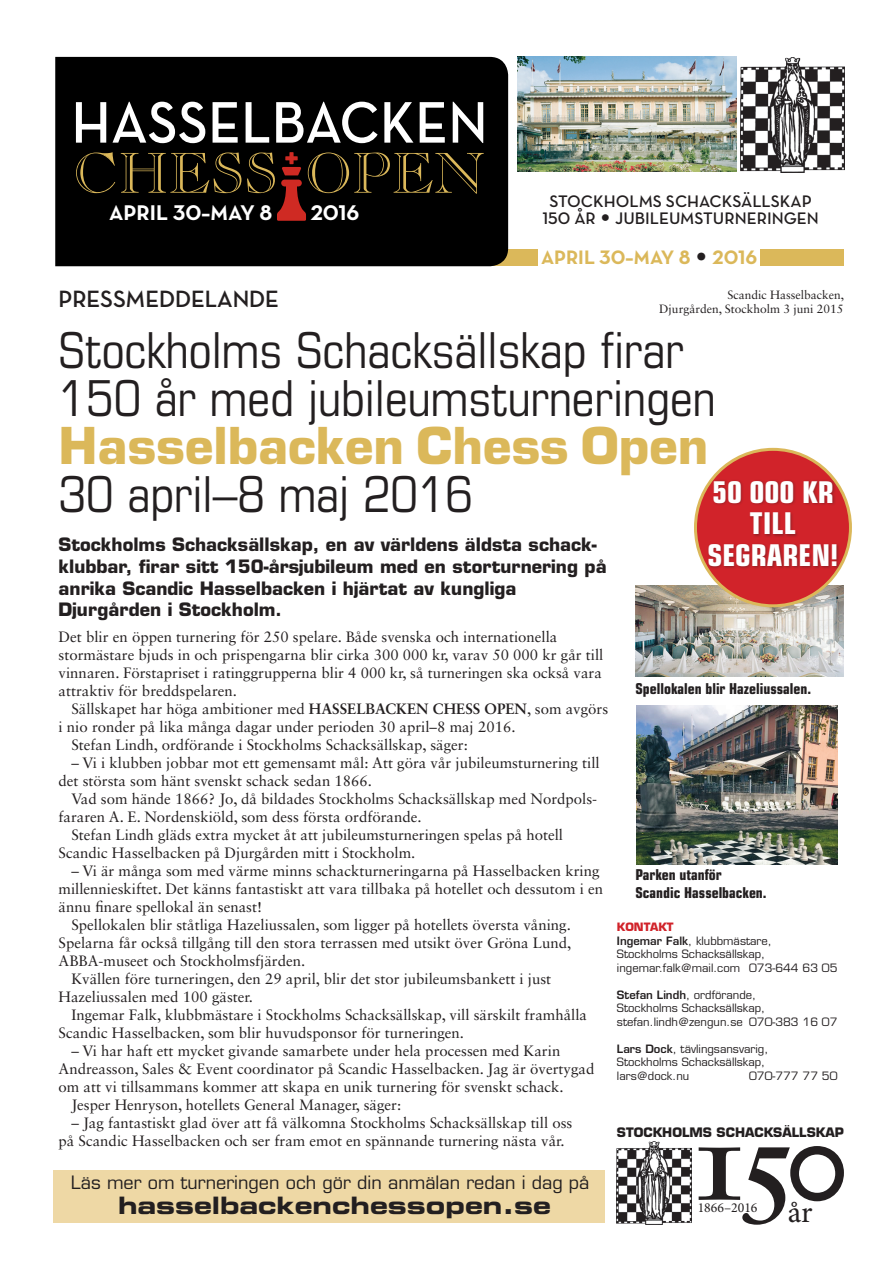
<style>
.page{position:relative;width:893px;height:1263px;background:#fff}
.page>*{position:absolute;margin:0;border:0;box-sizing:border-box;transform-origin:0 0}
.t1{font:114.75px "Sabon Bold Os F";color:#231f20}
.t2{font:600 59.55px "Neutra Text";color:#fff;scale:.94 1}
.t3{font:56.4px "Caslon Open Face LT Std";color:#dbb85a}
.t4{font:condensed 49.5px/48px "Eurostile LT Std";color:#231f20}
.t5{font:700 49.5px "Eurostile LT Std";color:#dbb85a}
.t6{font:30.9px "Minion Pro";color:#231f20}
.t7{font:700 condensed 30px/31.5px "Eurostile LT Std";color:#fff;text-align:center}
.t8{font:24px "Eurostile LT Std Bold Ex 2";color:#231f20}
.t9{font:24px "Neutra Disp Bold Alt";color:#231f20}
.t10{font:21.6px "Neutra Text Bold Alt";color:#fff}
.t11{font:19.8px "Neutra Text Bold Alt";color:#dbb85a}
.t12{font:700 18px/21.6px "Eurostile LT Std";color:#231f20}
.t13{font:18px "Eurostile LT Std";color:#231f20}
.t14{font:16.95px/17.7px "Neutra Text Demi Alt";color:#231f20;text-align:center}
.t15{font:15px/18px "Sabon LT Std";color:#231f20}
.t16{font:700 condensed 15px/18px "Eurostile LT Std";color:#231f20}
.t17{font:13.65px "Minion Pro";color:#231f20}
.t18{font:700 12.75px "Eurostile LT Std";color:#231f20}
.t19{font:12px/14.4px "Sabon LT Std";color:#231f20;text-align:right}
.t20{font:11.25px/13.5px "Eurostile LT Std";color:#231f20}
.s1{font-family:"European Pi Three"}
.s2{font-family:"European Pi Three";color:#231f20}
.s3{font-weight:700}
.s4{font-weight:700;color:#d1232a}
.s5{font-weight:600}
</style>
<div class="page">
<div style="left:53px;top:1170px;width:552px;height:52px;background:#eed8a5"></div>
<img style="left:635px;top:585px;width:209px;height:91px">
<img style="left:617px;top:1141px;width:75px;height:83px">
<img style="left:636px;top:705px;width:202px;height:160px">
<div style="left:695px;top:449px;width:155px;height:157px;background:#d1232a;border-radius:50%"></div>
<div style="left:694px;top:448px;width:158px;height:159px;border:3px solid #dbb85a;border-radius:50%"></div>
<div style="left:707px;top:479px;width:133px;height:91px;background:#231f20;opacity:.35"></div>
<div style="left:481px;top:249px;width:56px;height:17px;background:#dbb85a"></div>
<div style="left:55px;top:57px;width:453px;height:209px;background:#000"></div>
<svg style="left:103px;top:154px;width:10px;height:7px"></svg>
<svg style="left:277px;top:152px;width:29px;height:69px;background:#661411"></svg>
<img style="left:517px;top:57px;width:219px;height:114px">
<div style="left:760px;top:249px;width:84px;height:17px;background:#dbb85a"></div>
<img style="left:741px;top:58px;width:103px;height:115px">
<h2 class="t2" style="left:71px;top:86px;width:445px">HASSELBACKEN</h2>
<h3 class="t3" style="left:73px;top:140px;width:413px">CHESS OPEN</h3>
<h3 class="t10" style="left:109px;top:200px;width:165px">APRIL 30–MAY 8</h3>
<h3 class="t10" style="left:311px;top:200px;width:50px">2016</h3>
<p class="t14" style="left:542px;top:192px;width:278px">STOCKHOLMS SCHACKSÄLLSKAP<br>150 ÅR <span class="s1">O</span> JUBILEUMSTURNERINGEN</p>
<h3 class="t11" style="left:541px;top:245px;width:218px">APRIL 30–MAY 8 <span class="s2">O</span> 2016</h3>
<h3 class="t9" style="left:59px;top:286px;width:222px">PRESSMEDDELANDE</h3>
<p class="t19" style="left:659px;top:287px;width:186px">Scandic Hasselbacken,<br>Djurgården, Stockholm 3 juni 2015</p>
<h3 class="t4" style="left:59px;top:326px;width:659px">Stockholms Schacksällskap firar<br>150 år med jubileumsturneringen</h3>
<h3 class="t5" style="left:59px;top:415px;width:651px">Hasselbacken Chess Open</h3>
<h3 class="t4" style="left:59px;top:470px;width:416px">30 april–8 maj 2016</h3>
<h3 class="t7" style="left:707px;top:476px;width:133px">50 000 KR<br>TILL<br>SEGRAREN!</h3>
<p class="t12" style="left:59px;top:534px;width:550px">Stockholms Schacksällskap, en av världens äldsta schack&shy;klubbar, firar sitt 150-årsjubileum med en storturnering på anrika Scandic Hasselbacken i hjärtat av kungliga Djurgården i Stockholm.</p>
<p class="t15" style="left:59px;top:627px;width:546px">Det blir en öppen turnering för 250 spelare. Både svenska och internationella stormästare bjuds in och prispengarna blir cirka 300 000 kr, varav 50 000 kr går till vinnaren. Förstapriset i ratinggrupperna blir 4 000 kr, så turneringen ska också vara attraktiv för breddspelaren.</p>
<p class="t15" style="left:71px;top:699px;width:538px">Sällskapet har höga ambitioner med <span class="s3">HASSELBACKEN CHESS OPEN</span>, som avgörs</p>
<p class="t15" style="left:59px;top:717px;width:458px">i nio ronder på lika många dagar under perioden 30 april–8 maj 2016.</p>
<p class="t15" style="left:71px;top:735px;width:398px">Stefan Lindh, ordförande i Stockholms Schacksällskap, säger:</p>
<p class="t15" style="left:59px;top:753px;width:543px;text-indent:13px">– Vi i klubben jobbar mot ett gemensamt mål: Att göra vår jubileumsturnering till det största som hänt svenskt schack sedan 1866.</p>
<p class="t15" style="left:71px;top:789px;width:527px">Vad som hände 1866? Jo, då bildades Stockholms Schacksällskap med Nordpols-</p>
<p class="t15" style="left:59px;top:807px;width:364px">fararen A. E. Nordenskiöld, som dess första ordförande.</p>
<p class="t15" style="left:71px;top:825px;width:493px">Stefan Lindh gläds extra mycket åt att jubileumsturneringen spelas på hotell</p>
<p class="t15" style="left:59px;top:843px;width:358px">Scandic Hasselbacken på Djurgården mitt i Stockholm.</p>
<p class="t15" style="left:71px;top:861px;width:530px">– Vi är många som med värme minns schackturneringarna på Hasselbacken kring</p>
<p class="t15" style="left:59px;top:879px;width:546px">millennieskiftet. Det känns fantastiskt att vara tillbaka på hotellet och dessutom i en</p>
<p class="t15" style="left:59px;top:897px;width:205px">ännu finare spellokal än senast!</p>
<p class="t15" style="left:71px;top:915px;width:501px">Spellokalen blir ståtliga Hazeliussalen, som ligger på hotellets översta våning.</p>
<p class="t15" style="left:59px;top:933px;width:514px">Spelarna får också tillgång till den stora terrassen med utsikt över Gröna Lund,</p>
<p class="t15" style="left:59px;top:951px;width:248px">ABBA-museet och Stockholmsfjärden.</p>
<p class="t15" style="left:71px;top:969px;width:481px">Kvällen före turneringen, den 29 april, blir det stor jubileumsbankett i just</p>
<p class="t15" style="left:59px;top:987px;width:196px">Hazeliussalen med 100 gäster.</p>
<p class="t15" style="left:71px;top:1005px;width:517px">Ingemar Falk, klubbmästare i Stockholms Schacksällskap, vill särskilt framhålla</p>
<p class="t15" style="left:59px;top:1023px;width:407px">Scandic Hasselbacken, som blir huvudsponsor för turneringen.</p>
<p class="t15" style="left:71px;top:1041px;width:490px">– Vi har haft ett mycket givande samarbete under hela processen med Karin</p>
<p class="t15" style="left:59px;top:1059px;width:537px">Andreasson, Sales &amp; Event coordinator på Scandic Hasselbacken. Jag är övertygad</p>
<p class="t15" style="left:59px;top:1077px;width:507px">om att vi tillsammans kommer att skapa en unik turnering för svenskt schack.</p>
<p class="t15" style="left:71px;top:1095px;width:331px">Jesper Henryson, hotellets General Manager, säger:</p>
<p class="t15" style="left:59px;top:1113px;width:515px;text-indent:13px">– Jag fantastiskt glad över att få välkomna Stockholms Schacksällskap till oss på Scandic Hasselbacken och ser fram emot en spännande turnering nästa vår.</p>
<p class="t16" style="left:635px;top:680px;width:177px">Spellokalen blir Hazeliussalen.</p>
<p class="t16" style="left:635px;top:866px;width:133px">Parken utanför<br>Scandic Hasselbacken.</p>
<p class="t20" style="left:617px;top:920px;width:222px"><span class="s4">KONTAKT<br></span><span class="s5">Ingemar Falk</span>, klubbmästare,<br>Stockholms Schacksällskap, ingemar.falk@mail.com 073-644 63 05</p>
<p class="t20" style="left:617px;top:988px;width:222px"><span class="s5">Stefan Lindh</span>, ordförande,<br>Stockholms Schacksällskap, stefan.lindh@zengun.se 070-383 16 07</p>
<p class="t20" style="left:617px;top:1042px;width:153px"><span class="s5">Lars Dock</span>, tävlingsansvarig,<br>Stockholms Schacksällskap, lars@dock.nu</p>
<p class="t20" style="left:749px;top:1069px;width:90px">070-777 77 50</p>
<p class="t18" style="left:617px;top:1125px;width:228px">STOCKHOLMS SCHACKSÄLLSKAP</p>
<h1 class="t1" style="left:687px;top:1089px;width:163px">150</h1>
<p class="t13" style="left:71px;top:1171px;width:520px">Läs mer om turneringen och gör din anmälan redan i dag på</p>
<h3 class="t8" style="left:118px;top:1189px;width:434px">hasselbackenchessopen.se</h3>
<h3 class="t6" style="left:788px;top:1194px;width:26px">år</h3>
<p class="t17" style="left:698px;top:1199px;width:61px">1866–2016</p>
</div>
